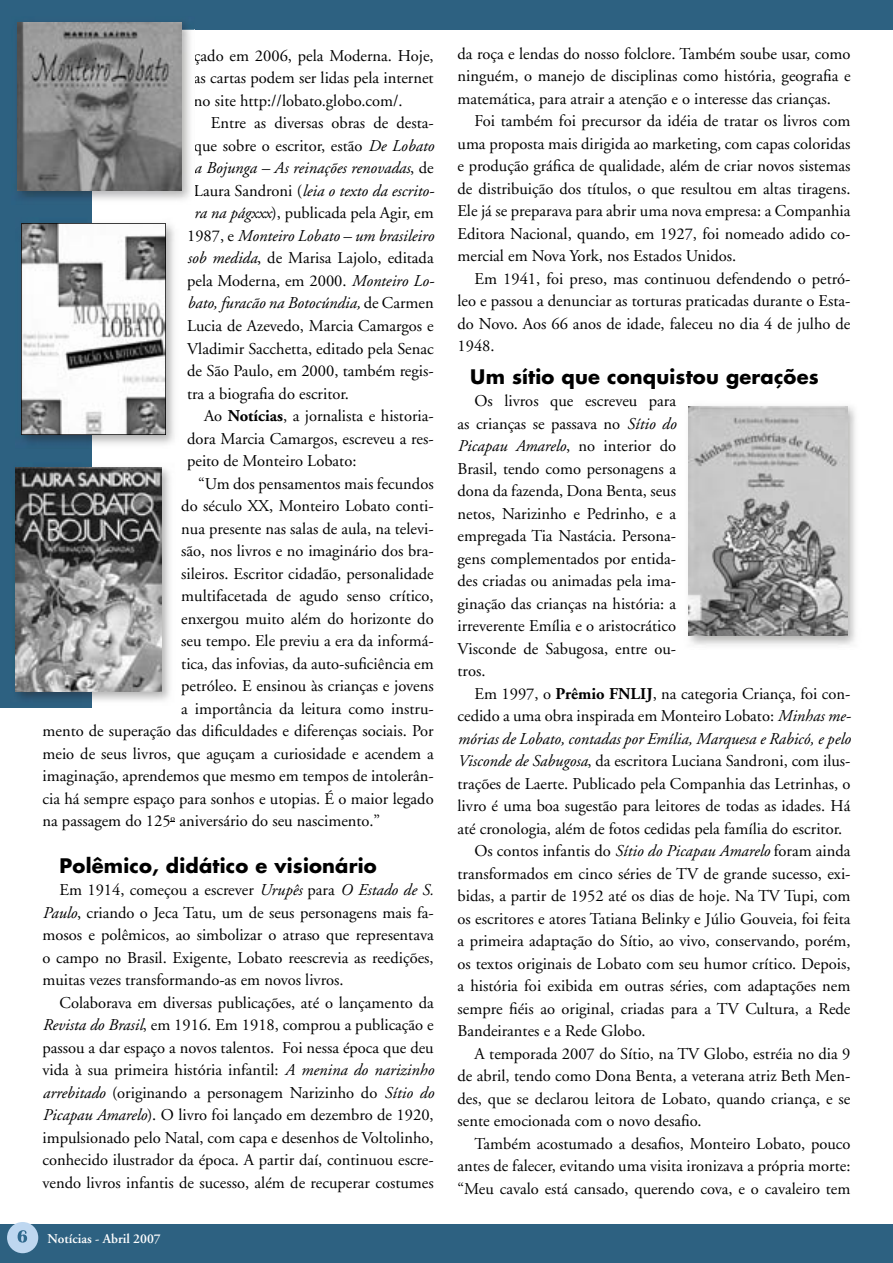
<style>
.page{position:relative;width:893px;height:1263px;background:#fff}
.page>*{position:absolute;margin:0;border:0;box-sizing:border-box;transform-origin:0 0}
.t1{font:700 19.5px "Futura";letter-spacing:.01em;color:#000}
.t2{font:16.5px/22.5px "Adobe Garamond";color:#000;text-align:justify}
.t3{font:italic 16.5px "Adobe Garamond";color:#000}
.t4{font:600 13.5px "Adobe Garamond";color:#fff}
.s1{font-style:italic}
.s2{font-style:normal}
.s3{font-weight:700}
</style>
<div class="page">
<div style="left:0;top:15px;width:91px;height:693px;background:#2d6181"></div>
<div style="left:0;top:1225px;width:893px;height:38px;background:#2d6181"></div>
<div style="left:7px;top:1222px;width:31px;height:31px;background:#bed7f0;border-radius:50%"></div>
<svg style="left:18px;top:1230px;width:9px;height:12px"></svg>
<div style="left:0;top:0;width:893px;height:30px;background:#2d6181"></div>
<img style="left:17px;top:22px;width:178px;height:183px">
<img style="left:17px;top:22px;width:164px;height:168px">
<img style="left:22px;top:218px;width:152px;height:231px">
<svg style="left:21px;top:223px;width:145px;height:212px"></svg>
<img style="left:688px;top:406px;width:167px;height:240px">
<img style="left:689px;top:406px;width:158px;height:230px">
<img style="left:15px;top:462px;width:155px;height:243px">
<img style="left:16px;top:468px;width:146px;height:223px">
<p class="t2" style="left:194px;top:45px;width:241px">çado em 2006, pela Moderna. Hoje, as cartas podem ser lidas pela internet no site http://lobato.globo.com/.</p>
<p class="t2" style="left:211px;top:112px;width:224px">Entre as diversas obras de desta-</p>
<p class="t2" style="left:194px;top:135px;width:241px">que sobre o escritor, estão <span class="s1">De Lobato</span></p>
<p class="t3" style="left:194px;top:159px;width:241px">a Bojunga – As reinações renovadas<span class="s2">, de</span></p>
<p class="t3" style="left:194px;top:182px;width:242px"><span class="s2">Laura Sandroni (</span>leia o texto da escrito-</p>
<p class="t2" style="left:194px;top:202px;width:241px"><span class="s1">ra na págxxx</span>), publicada pela Agir, em</p>
<p class="t3" style="left:187px;top:227px;width:248px"><span class="s2">1987, e</span> Monteiro Lobato – um brasileiro</p>
<p class="t2" style="left:187px;top:247px;width:248px"><span class="s1">sob medida</span>, de Marisa Lajolo, editada</p>
<p class="t2" style="left:187px;top:270px;width:249px">pela Moderna, em 2000. <span class="s1">Monteiro Lo-</span></p>
<p class="t3" style="left:187px;top:294px;width:248px">bato, furacão na Botocúndia, <span class="s2">de Carmen</span></p>
<p class="t2" style="left:187px;top:315px;width:248px">Lucia de Azevedo, Marcia Camargos e</p>
<p class="t2" style="left:187px;top:337px;width:248px">Vladimir Sacchetta, editado pela Senac</p>
<p class="t2" style="left:187px;top:360px;width:248px">de São Paulo, em 2000, também regis-</p>
<p class="t2" style="left:187px;top:382px;width:163px">tra a biografia do escritor.</p>
<p class="t2" style="left:204px;top:405px;width:231px">Ao <span class="s3">Notícias</span>, a jornalista e historia-</p>
<p class="t2" style="left:187px;top:427px;width:248px">dora Marcia Camargos, escreveu a res-</p>
<p class="t2" style="left:187px;top:450px;width:171px">peito de Monteiro Lobato:</p>
<p class="t2" style="left:198px;top:472px;width:237px">“Um dos pensamentos mais fecundos</p>
<p class="t2" style="left:181px;top:495px;width:254px">do século XX, Monteiro Lobato conti-</p>
<p class="t2" style="left:181px;top:517px;width:254px">nua presente nas salas de aula, na televi-</p>
<p class="t2" style="left:181px;top:540px;width:254px">são, nos livros e no imaginário dos bra-</p>
<p class="t2" style="left:181px;top:562px;width:254px">sileiros. Escritor cidadão, personalidade</p>
<p class="t2" style="left:181px;top:585px;width:254px">multifacetada de agudo senso crítico,</p>
<p class="t2" style="left:181px;top:607px;width:254px">enxergou muito além do horizonte do</p>
<p class="t2" style="left:181px;top:630px;width:254px">seu tempo. Ele previu a era da informá-</p>
<p class="t2" style="left:181px;top:652px;width:254px">tica, das infovias, da auto-suficiência em</p>
<p class="t2" style="left:181px;top:675px;width:254px">petróleo. E ensinou às crianças e jovens</p>
<p class="t2" style="left:181px;top:697px;width:254px">a importância da leitura como instru-</p>
<p class="t2" style="left:43px;top:720px;width:393px">mento de superação das dificuldades e diferenças sociais. Por</p>
<p class="t2" style="left:43px;top:742px;width:393px">meio de seus livros, que aguçam a curiosidade e acendem a</p>
<p class="t2" style="left:43px;top:765px;width:393px">imaginação, aprendemos que mesmo em tempos de intolerân-</p>
<p class="t2" style="left:43px;top:787px;width:393px">cia há sempre espaço para sonhos e utopias. É o maior legado</p>
<p class="t2" style="left:43px;top:810px;width:339px">na passagem do 125<sup>o</sup> aniversário do seu nascimento.”</p>
<p class="t1" style="left:60px;top:852px;width:319px">Polêmico, didático e visionário</p>
<p class="t2" style="left:43px;top:879px;width:393px;text-indent:17px">Em 1914, começou a escrever <span class="s1">Urupês</span> para <span class="s1">O Estado de S.<br>Paulo</span>, criando o Jeca Tatu, um de seus personagens mais fa&shy;mosos e polêmicos, ao simbolizar o atraso que representava o campo no Brasil. Exigente, Lobato reescrevia as reedições, muitas vezes transformando-as em novos livros.</p>
<p class="t2" style="left:43px;top:991px;width:393px;text-indent:17px">Colaborava em diversas publicações, até o lançamento da <span class="s1">Revista do Brasil</span>, em 1916. Em 1918, comprou a publicação e passou a dar espaço a novos talentos. Foi nessa época que deu vida à sua primeira história infantil: <span class="s1">A menina do narizinho arrebitado</span> (originando a personagem Narizinho do <span class="s1">Sítio do Picapau Amarelo</span>). O livro foi lançado em dezembro de 1920, impulsionado pelo Natal, com capa e desenhos de Voltolinho, conhecido ilustrador da época. A partir daí, continuou escre&shy;vendo livros infantis de sucesso, além de recuperar costumes</p>
<p class="t4" style="left:48px;top:1231px;width:115px">Notícias - Abril 2007</p>
<p class="t2" style="left:458px;top:43px;width:394px">da roça e lendas do nosso folclore. Também soube usar, como ninguém, o manejo de disciplinas como história, geografia e matemática, para atrair a atenção e o interesse das crianças.</p>
<p class="t2" style="left:458px;top:110px;width:394px;text-indent:17px">Foi também foi precursor da idéia de tratar os livros com uma proposta mais dirigida ao marketing, com capas coloridas e produção gráfica de qualidade, além de criar novos sistemas de distribuição dos títulos, o que resultou em altas tiragens.<br>Ele já se preparava para abrir uma nova empresa: a Companhia Editora Nacional, quando, em 1927, foi nomeado adido co&shy;mercial em Nova York, nos Estados Unidos.</p>
<p class="t2" style="left:458px;top:268px;width:394px;text-indent:17px">Em 1941, foi preso, mas continuou defendendo o petró&shy;leo e passou a denunciar as torturas praticadas durante o Esta&shy;do Novo. Aos 66 anos de idade, faleceu no dia 4 de julho de 1948.</p>
<p class="t1" style="left:470px;top:363px;width:350px">Um sítio que conquistou gerações</p>
<p class="t2" style="left:458px;top:390px;width:220px;text-indent:17px">Os livros que escreveu para as crianças se passava no <span class="s1">Sítio do Picapau Amarelo</span>, no interior do Brasil, tendo como personagens a dona da fazenda, Dona Benta, seus netos, Narizinho e Pedrinho, e a empregada Tia Nastácia. Persona&shy;gens complementados por entida&shy;des criadas ou animadas pela ima&shy;ginação das crianças na história: a irreverente Emília e o aristocrático Visconde de Sabugosa, entre ou&shy;tros.</p>
<p class="t2" style="left:475px;top:683px;width:377px">Em 1997, o <span class="s3">Prêmio FNLIJ</span>, na categoria Criança, foi con-</p>
<p class="t2" style="left:458px;top:705px;width:395px">cedido a uma obra inspirada em Monteiro Lobato: <span class="s1">Minhas me-</span></p>
<p class="t3" style="left:458px;top:730px;width:394px">mórias de Lobato, contadas por Emília, Marquesa e Rabicó, e pelo</p>
<p class="t2" style="left:458px;top:750px;width:394px"><span class="s1">Visconde de Sabugosa</span>, da escritora Luciana Sandroni, com ilus-</p>
<p class="t2" style="left:458px;top:773px;width:394px">trações de Laerte. Publicado pela Companhia das Letrinhas, o</p>
<p class="t2" style="left:458px;top:795px;width:394px">livro é uma boa sugestão para leitores de todas as idades. Há</p>
<p class="t2" style="left:458px;top:818px;width:386px">até cronologia, além de fotos cedidas pela família do escritor.</p>
<p class="t2" style="left:475px;top:840px;width:377px">Os contos infantis do <span class="s1">Sítio do Picapau Amarelo</span> foram ainda</p>
<p class="t2" style="left:458px;top:863px;width:394px">transformados em cinco séries de TV de grande sucesso, exi-</p>
<p class="t2" style="left:458px;top:885px;width:394px">bidas, a partir de 1952 até os dias de hoje. Na TV Tupi, com</p>
<p class="t2" style="left:458px;top:908px;width:394px">os escritores e atores Tatiana Belinky e Júlio Gouveia, foi feita</p>
<p class="t2" style="left:458px;top:930px;width:394px">a primeira adaptação do Sítio, ao vivo, conservando, porém,</p>
<p class="t2" style="left:458px;top:953px;width:394px">os textos originais de Lobato com seu humor crítico. Depois,</p>
<p class="t2" style="left:458px;top:975px;width:394px">a história foi exibida em outras séries, com adaptações nem</p>
<p class="t2" style="left:458px;top:998px;width:394px">sempre fiéis ao original, criadas para a TV Cultura, a Rede</p>
<p class="t2" style="left:458px;top:1020px;width:190px">Bandeirantes e a Rede Globo.</p>
<p class="t2" style="left:475px;top:1043px;width:377px">A temporada 2007 do Sítio, na TV Globo, estréia no dia 9</p>
<p class="t2" style="left:458px;top:1065px;width:394px">de abril, tendo como Dona Benta, a veterana atriz Beth Men-</p>
<p class="t2" style="left:458px;top:1088px;width:394px">des, que se declarou leitora de Lobato, quando criança, e se</p>
<p class="t2" style="left:458px;top:1110px;width:246px">sente emocionada com o novo desafio.</p>
<p class="t2" style="left:475px;top:1133px;width:377px">Também acostumado a desafios, Monteiro Lobato, pouco</p>
<p class="t2" style="left:458px;top:1155px;width:394px">antes de falecer, evitando uma visita ironizava a própria morte:</p>
<p class="t2" style="left:458px;top:1178px;width:394px">“Meu cavalo está cansado, querendo cova, e o cavaleiro tem</p>
</div>
